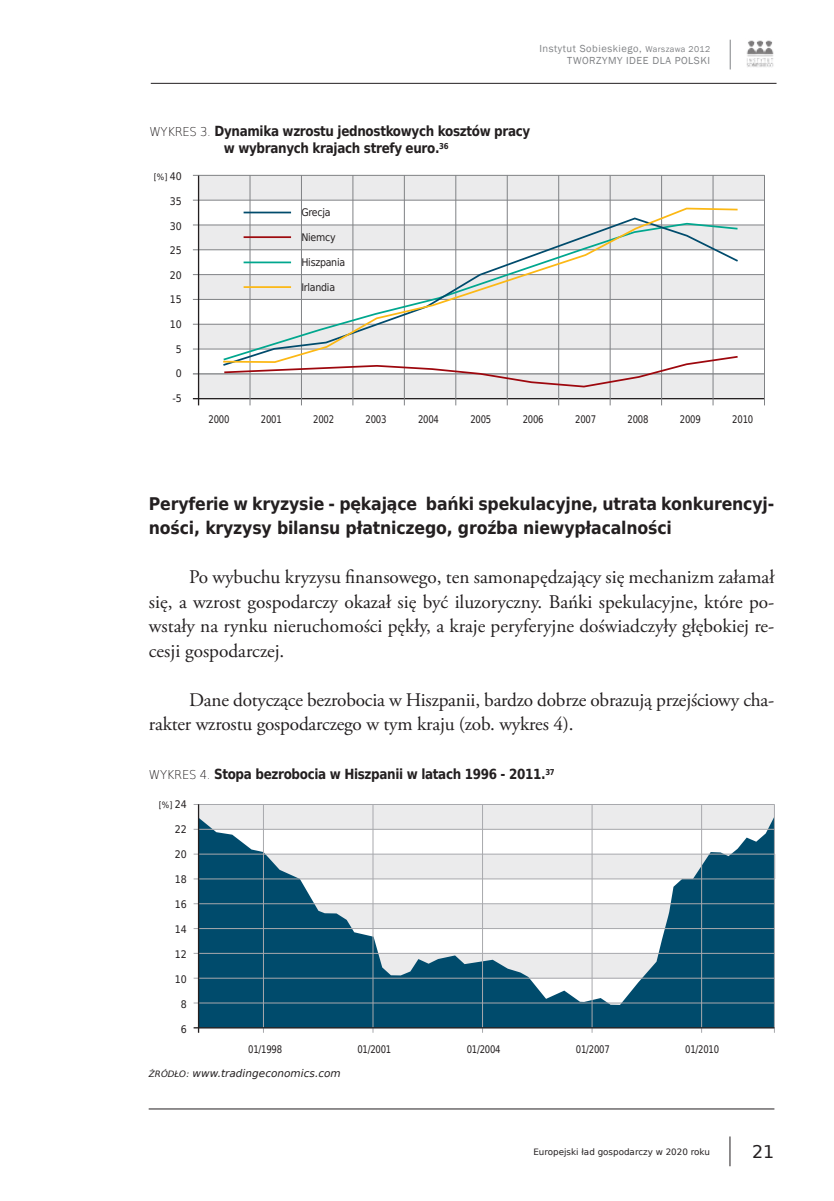
<style>
.page{position:relative;width:834px;height:1201px;background:#fff}
.page>*{position:absolute;margin:0;border:0;box-sizing:border-box;transform-origin:0 0}
.t1{font:19.25px/24.5px "Adobe Garamond Pro";letter-spacing:-.01em;color:#231f20;text-align:justify}
.t2{font:700 17.5px/24.5px "DejaVu Sans Condensed";letter-spacing:-.01em;color:#231f20}
.t3{font:17.5px "DejaVu Sans";color:#231f20}
.t4{font:700 14px/16.8px "DejaVu Sans Condensed";letter-spacing:-.025em;color:#231f20;text-align:center;scale:.95 1}
.t5{font:10.5px "DejaVu Sans Condensed";letter-spacing:-.025em;color:#231f20;scale:.9 1}
.t6{font:10.5px "DejaVu Sans Condensed";letter-spacing:-.025em;color:#231f20}
.t7{font:10.5px/12.2px "Franklin Gothic";letter-spacing:.05em;color:#808285;text-align:right}
.t8{font:italic 10.5px "DejaVu Sans";color:#231f20}
.t9{font:8.75px "DejaVu Sans";color:#231f20}
.t10{font:8.75px "DejaVu Sans Condensed";color:#231f20}
.s1{font-size:8.75px}
.s2{font-family:"DejaVu Sans";font-weight:200;font-size:12.25px}
.s3{font-size:10.5px}
</style>
<div class="page">
<hr style="left:729px;top:1136px;width:1px;height:30px;background:#231f20">
<img style="left:746px;top:40px;width:28px;height:27px">
<svg style="left:729px;top:40px;width:1px;height:29px"></svg>
<hr style="left:149px;top:1108px;width:625px;height:1px;background:#231f20">
<hr style="left:151px;top:83px;width:625px;height:1px;background:#231f20">
<div style="left:198px;top:175px;width:566px;height:25px;background:#ebebec"></div>
<div style="left:198px;top:225px;width:566px;height:25px;background:#ebebec"></div>
<div style="left:198px;top:274px;width:566px;height:25px;background:#ebebec"></div>
<div style="left:198px;top:324px;width:565px;height:25px;background:#ebebec"></div>
<div style="left:198px;top:374px;width:566px;height:25px;background:#ebebec"></div>
<hr style="left:193px;top:175px;width:571px;height:1px;background:#808285">
<hr style="left:193px;top:200px;width:571px;height:1px;background:#808285">
<hr style="left:193px;top:225px;width:571px;height:1px;background:#808285">
<hr style="left:193px;top:249px;width:571px;height:1px;background:#808285">
<hr style="left:193px;top:274px;width:571px;height:1px;background:#808285">
<hr style="left:193px;top:299px;width:571px;height:1px;background:#808285">
<hr style="left:193px;top:324px;width:571px;height:1px;background:#808285">
<hr style="left:193px;top:349px;width:571px;height:1px;background:#808285">
<hr style="left:193px;top:373px;width:571px;height:1px;background:#808285">
<hr style="left:193px;top:398px;width:571px;height:1px;background:#231f20">
<hr style="left:250px;top:175px;width:1px;height:230px;background:#808285">
<hr style="left:301px;top:175px;width:1px;height:230px;background:#808285">
<hr style="left:352px;top:175px;width:1px;height:230px;background:#808285">
<hr style="left:404px;top:175px;width:1px;height:230px;background:#808285">
<hr style="left:455px;top:175px;width:1px;height:230px;background:#808285">
<hr style="left:507px;top:175px;width:1px;height:230px;background:#808285">
<hr style="left:558px;top:175px;width:1px;height:230px;background:#808285">
<hr style="left:609px;top:175px;width:1px;height:230px;background:#808285">
<hr style="left:661px;top:175px;width:1px;height:230px;background:#808285">
<hr style="left:712px;top:175px;width:1px;height:230px;background:#808285">
<hr style="left:764px;top:175px;width:1px;height:230px;background:#808285">
<hr style="left:198px;top:175px;width:1px;height:230px;background:#231f20">
<svg style="left:221px;top:207px;width:518px;height:148px"></svg>
<svg style="left:222px;top:355px;width:517px;height:33px"></svg>
<hr style="left:243px;top:261px;width:48px;height:2px;background:#00a78e">
<hr style="left:243px;top:236px;width:48px;height:2px;background:#9e0b0f">
<hr style="left:243px;top:212px;width:48px;height:1px;background:#004b6c">
<hr style="left:243px;top:286px;width:48px;height:2px;background:#fcb814">
<div style="left:199px;top:804px;width:576px;height:25px;background:#ebebec"></div>
<svg style="left:199px;top:816px;width:575px;height:211px"></svg>
<hr style="left:193px;top:804px;width:581px;height:1px;background:#a8a9ad">
<hr style="left:193px;top:829px;width:581px;height:1px;background:#a8a9ad">
<hr style="left:193px;top:853px;width:581px;height:1px;background:#a8a9ad">
<hr style="left:193px;top:878px;width:581px;height:1px;background:#a8a9ad">
<hr style="left:193px;top:903px;width:581px;height:1px;background:#a8a9ad">
<hr style="left:193px;top:928px;width:581px;height:1px;background:#a8a9ad">
<hr style="left:193px;top:953px;width:581px;height:1px;background:#a8a9ad">
<hr style="left:193px;top:977px;width:581px;height:1px;background:#a8a9ad">
<hr style="left:193px;top:1002px;width:581px;height:1px;background:#a8a9ad">
<hr style="left:263px;top:804px;width:1px;height:228px;background:#a8a9ad">
<hr style="left:372px;top:804px;width:1px;height:228px;background:#a8a9ad">
<hr style="left:482px;top:804px;width:1px;height:228px;background:#a8a9ad">
<hr style="left:591px;top:804px;width:1px;height:228px;background:#a8a9ad">
<hr style="left:701px;top:804px;width:1px;height:228px;background:#a8a9ad">
<hr style="left:774px;top:804px;width:1px;height:228px;background:#a8a9ad">
<hr style="left:193px;top:1027px;width:581px;height:1px;background:#231f20">
<hr style="left:198px;top:804px;width:1px;height:228px;background:#231f20">
<p class="t7" style="left:539px;top:43px;width:172px">Instytut Sobieskiego, <span class="s1">Warszawa 2012<br></span>TWORZYMY IDEE DLA POLSKI</p>
<p class="t4" style="left:149px;top:123px;width:402px"><span class="s2">WYKRES 3.</span> Dynamika wzrostu jednostkowych kosztów pracy w wybranych krajach strefy euro.<sup>36</sup></p>
<p class="t10" style="left:154px;top:170px;width:30px">[%] <span class="s3">40</span></p>
<p class="t6" style="left:170px;top:193px;width:14px">35</p>
<p class="t6" style="left:170px;top:217px;width:14px">30</p>
<p class="t6" style="left:170px;top:242px;width:14px">25</p>
<p class="t6" style="left:170px;top:266px;width:14px">20</p>
<p class="t6" style="left:170px;top:291px;width:14px">15</p>
<p class="t6" style="left:170px;top:316px;width:14px">10</p>
<p class="t6" style="left:176px;top:340px;width:8px">5</p>
<p class="t6" style="left:176px;top:365px;width:8px">0</p>
<p class="t6" style="left:172px;top:389px;width:11px">-5</p>
<p class="t6" style="left:301px;top:203px;width:31px">Grecja</p>
<p class="t6" style="left:301px;top:228px;width:36px">Niemcy</p>
<p class="t6" style="left:301px;top:253px;width:45px">Hiszpania</p>
<p class="t6" style="left:301px;top:279px;width:35px">Irlandia</p>
<p class="t5" style="left:208px;top:411px;width:25px">2000</p>
<p class="t5" style="left:261px;top:411px;width:25px">2001</p>
<p class="t5" style="left:313px;top:411px;width:25px">2002</p>
<p class="t5" style="left:365px;top:411px;width:25px">2003</p>
<p class="t5" style="left:418px;top:411px;width:25px">2004</p>
<p class="t5" style="left:470px;top:411px;width:25px">2005</p>
<p class="t5" style="left:522px;top:411px;width:25px">2006</p>
<p class="t5" style="left:575px;top:411px;width:25px">2007</p>
<p class="t5" style="left:627px;top:411px;width:25px">2008</p>
<p class="t5" style="left:679px;top:411px;width:25px">2009</p>
<p class="t5" style="left:732px;top:411px;width:25px">2010</p>
<p class="t2" style="left:149px;top:490px;width:627px">Peryferie w kryzysie - pękające bańki spekulacyjne, utrata konkurencyj&shy;ności, kryzysy bilansu płatniczego, groźba niewypłacalności</p>
<p class="t1" style="left:149px;top:565px;width:627px;text-indent:40px">Po wybuchu kryzysu finansowego, ten samonapędzający się mechanizm załamał się, a wzrost gospodarczy okazał się być iluzoryczny. Bańki spekulacyjne, które po&shy;wstały na rynku nieruchomości pękły, a kraje peryferyjne doświadczyły głębokiej re&shy;cesji gospodarczej.</p>
<p class="t1" style="left:149px;top:688px;width:627px;text-indent:40px">Dane dotyczące bezrobocia w Hiszpanii, bardzo dobrze obrazują przejściowy cha&shy;rakter wzrostu gospodarczego w tym kraju (zob. wykres 4).</p>
<p class="t4" style="left:149px;top:765px;width:428px"><span class="s2">WYKRES 4.</span> Stopa bezrobocia w Hiszpanii w latach 1996 - 2011.<sup>37</sup></p>
<p class="t10" style="left:159px;top:797px;width:30px">[%] <span class="s3">24</span></p>
<p class="t6" style="left:175px;top:820px;width:14px">22</p>
<p class="t6" style="left:175px;top:845px;width:14px">20</p>
<p class="t6" style="left:175px;top:870px;width:14px">18</p>
<p class="t6" style="left:175px;top:895px;width:14px">16</p>
<p class="t6" style="left:175px;top:920px;width:14px">14</p>
<p class="t6" style="left:175px;top:945px;width:14px">12</p>
<p class="t6" style="left:175px;top:970px;width:14px">10</p>
<p class="t6" style="left:181px;top:995px;width:8px">8</p>
<p class="t6" style="left:181px;top:1020px;width:8px">6</p>
<p class="t5" style="left:248px;top:1040px;width:39px">01/1998</p>
<p class="t5" style="left:357px;top:1040px;width:39px">01/2001</p>
<p class="t5" style="left:466px;top:1040px;width:39px">01/2004</p>
<p class="t5" style="left:576px;top:1040px;width:39px">01/2007</p>
<p class="t5" style="left:685px;top:1040px;width:39px">01/2010</p>
<p class="t8" style="left:149px;top:1065px;width:193px"><span class="s1">ŹRÓDŁO:</span> www.tradingeconomics.com</p>
<p class="t9" style="left:533px;top:1144px;width:178px">Europejski ład gospodarczy w 2020 roku</p>
<p class="t3" style="left:752px;top:1137px;width:24px">21</p>
</div>
